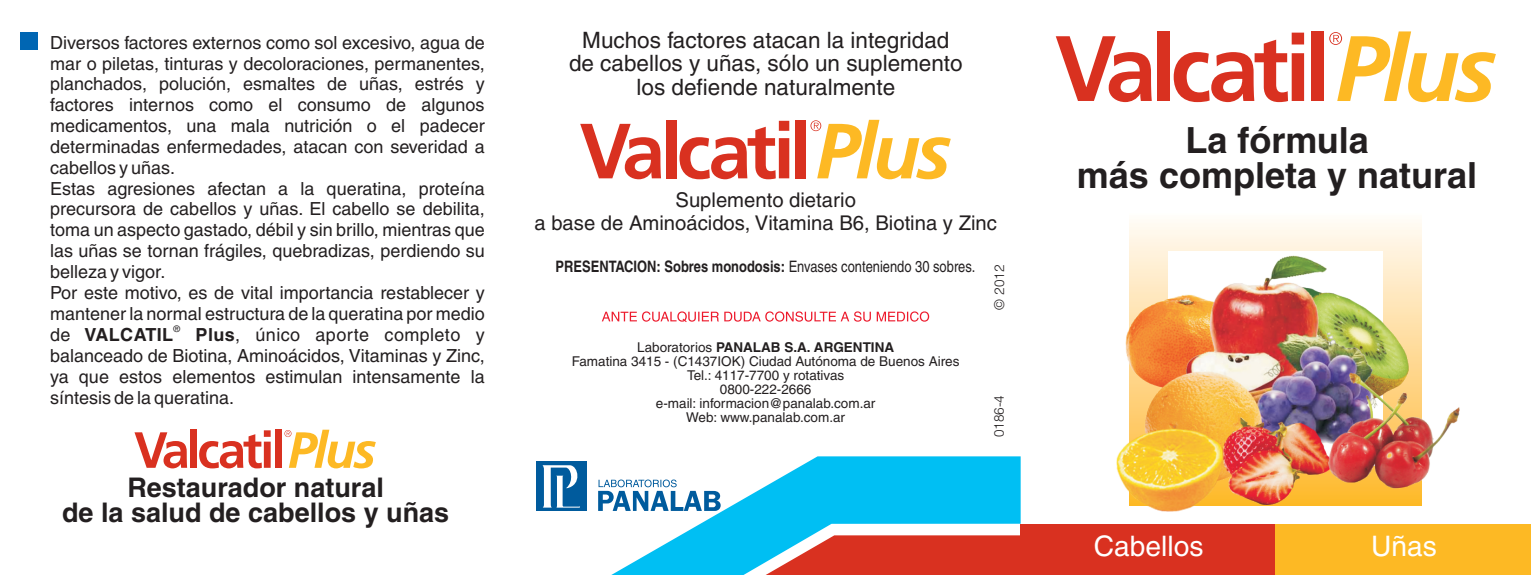
<style>
.page{position:relative;width:1531px;height:575px;background:#fff}
.page>*{position:absolute;margin:0;border:0;box-sizing:border-box;transform-origin:0 0}
.t1{font:700 36px/34.2px "Helvetica";color:#231f20;text-align:center}
.t2{font:28.12px "Helvetica";color:#fff}
.t3{font:700 27px/25.7px "Helvetica";color:#231f20;text-align:center}
.t4{font:22.5px/23.4px "Helvetica";color:#231f20;text-align:center}
.t5{font:20.25px/23.4px "Helvetica";color:#231f20;text-align:center}
.t6{font:18px/20.7px "Helvetica";color:#231f20}
.t7{font:700 condensed 15.75px "Helvetica";color:#231f20}
.t8{font:13.5px/14px "Helvetica";color:#231f20;text-align:center}
.t9{font:300 13.5px "Helvetica";color:#231f20}
.t10{font:9px "Helvetica";color:#231f20}
.s1{font-weight:700}
.s2{font-weight:400}
</style>
<div class="page">
<div style="left:536px;top:461px;width:50px;height:49px;background:#005b9d"></div>
<svg style="left:542px;top:465px;width:36px;height:42px"></svg>
<svg style="left:602px;top:311px;width:327px;height:11px"></svg>
<div style="left:1311px;top:31px;width:12px;height:70px;background:#d93120"></div>
<svg style="left:1173px;top:33px;width:131px;height:69px"></svg>
<div style="left:1157px;top:31px;width:13px;height:70px;background:#d93120"></div>
<svg style="left:1056px;top:36px;width:96px;height:66px"></svg>
<svg style="left:1329px;top:31px;width:167px;height:71px"></svg>
<svg style="left:1130px;top:222px;width:292px;height:33px"></svg>
<img style="left:1116px;top:255px;width:344px;height:256px">
<div style="left:795px;top:120px;width:11px;height:58px;background:#d93120"></div>
<svg style="left:679px;top:121px;width:110px;height:58px"></svg>
<div style="left:666px;top:120px;width:10px;height:58px;background:#d93120"></div>
<svg style="left:580px;top:124px;width:81px;height:55px"></svg>
<svg style="left:810px;top:120px;width:141px;height:59px"></svg>
<div style="left:275px;top:429px;width:6px;height:38px;background:#d93120"></div>
<svg style="left:199px;top:430px;width:72px;height:38px"></svg>
<div style="left:190px;top:429px;width:7px;height:38px;background:#d93120"></div>
<svg style="left:134px;top:432px;width:53px;height:36px"></svg>
<svg style="left:284px;top:429px;width:92px;height:39px"></svg>
<svg style="left:578px;top:456px;width:442px;height:118px;fill:#00bff3"></svg>
<svg style="left:732px;top:534px;width:288px;height:40px;background:#b85d59"></svg>
<div style="left:1020px;top:523px;width:256px;height:51px;background:#d93120"></div>
<div style="left:1276px;top:523px;width:255px;height:51px;background:#fdb924"></div>
<div style="left:20px;top:32px;width:18px;height:18px;background:#0066b3"></div>
<p class="t6" style="left:50px;top:33px;width:436px">Diversos factores externos como sol excesivo, agua de mar o piletas, tinturas y decoloraciones, permanentes, planchados, polución, esmaltes de uñas, estrés y factores internos como el consumo de algunos medicamentos, una mala nutrición o el padecer determinadas enfermedades, atacan con severidad a cabellos y uñas.<br>Estas agresiones afectan a la queratina, proteína precursora de cabellos y uñas. El cabello se debilita, toma un aspecto gastado, débil y sin brillo, mientras que las uñas se tornan frágiles, quebradizas, perdiendo su belleza y vigor.<br>Por este motivo, es de vital importancia restablecer y mantener la normal estructura de la queratina por medio</p>
<p class="t10" style="left:174px;top:325px;width:8px">®</p>
<p class="t6" style="left:50px;top:325px;width:436px;text-align:justify">de <span class="s1">VALCATIL Plus</span>, único aporte completo y balanceado de Biotina, Aminoácidos, Vitaminas y Zinc, ya que estos elementos estimulan intensamente la síntesis de la queratina.</p>
<h3 class="t3" style="left:62px;top:476px;width:389px">Restaurador natural<br>de la salud de cabellos y uñas</h3>
<p class="t4" style="left:569px;top:30px;width:395px">Muchos factores atacan la integridad de cabellos y uñas, sólo un suplemento los defiende naturalmente</p>
<p class="t5" style="left:534px;top:189px;width:464px">Suplemento dietario<br>a base de Aminoácidos, Vitamina B6, Biotina y Zinc</p>
<p class="t7" style="left:556px;top:260px;width:421px">PRESENTACION: Sobres monodosis: <span class="s2">Envases conteniendo 30 sobres.</span></p>
<p class="t8" style="left:572px;top:341px;width:389px">Laboratorios <span class="s1">PANALAB S.A. ARGENTINA<br></span>Famatina 3415 - (C1437IOK) Ciudad Autónoma de Buenos Aires Tel.: 4117-7700 y rotativas<br>0800-222-2666<br>e-mail: informacion@panalab.com.ar<br>Web: www.panalab.com.ar</p>
<p class="t9" style="left:993px;top:309px;width:46px;rotate:-90deg">© 2012</p>
<p class="t9" style="left:993px;top:437px;width:44px;rotate:-90deg">0186-4</p>
<h1 class="t1" style="left:1077px;top:126px;width:402px">La fórmula<br>más completa y natural</h1>
<h2 class="t2" style="left:1094px;top:533px;width:111px">Cabellos</h2>
<h2 class="t2" style="left:1371px;top:533px;width:67px">Uñas</h2>
</div>
